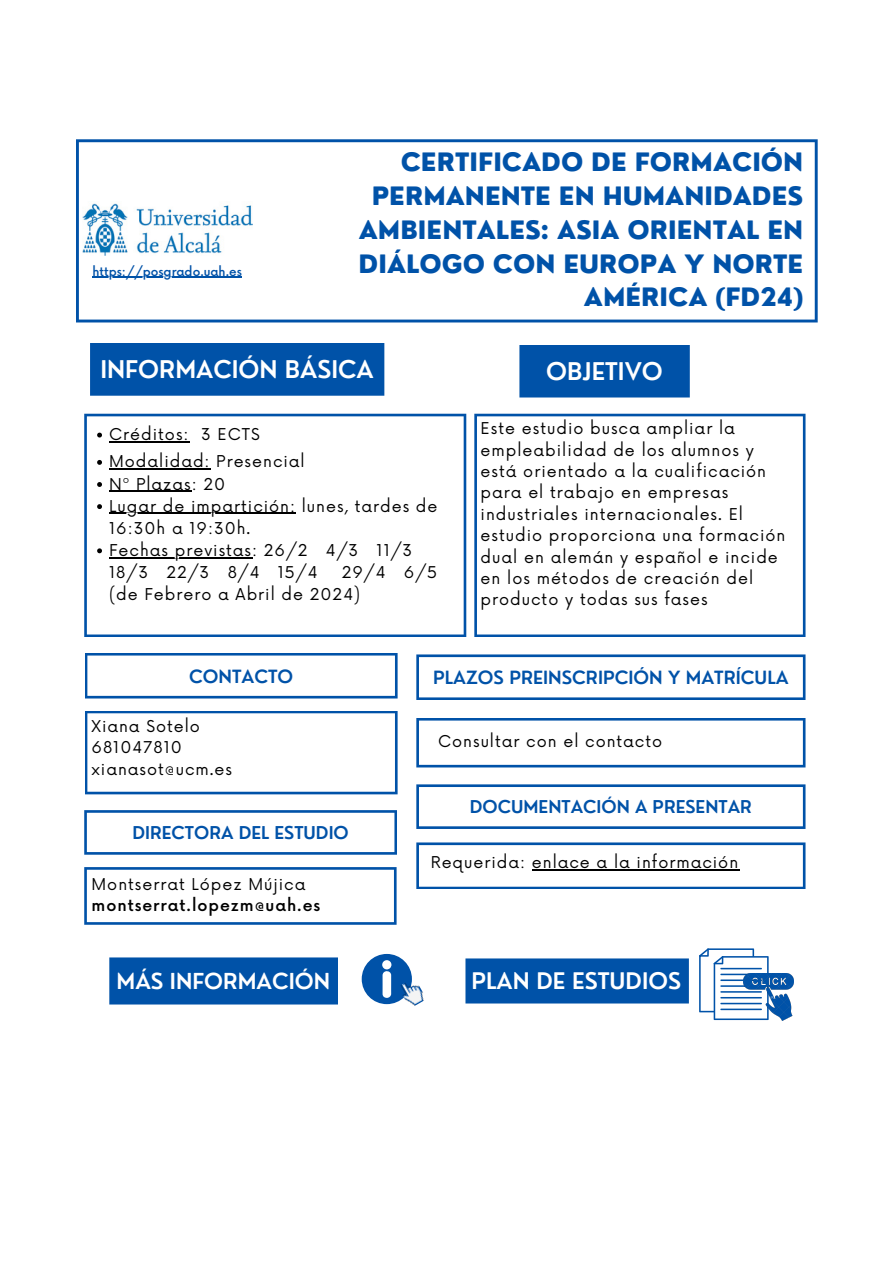
<style>
.page{position:relative;width:894px;height:1264px;background:#fff}
.page>*{position:absolute;margin:0;border:0;box-sizing:border-box;transform-origin:0 0}
.t1{font:800 24.75px/33.8px "Nourd";color:#0052a8;text-align:right}
.t2{font:600 23.85px "Nourd";color:#fff}
.t3{font:600 22.2px "Nourd";color:#fff}
.t4{font:600 21.45px "Nourd";color:#fff}
.t5{font:600 17.85px "Nourd";color:#0052a8}
.t6{font:600 17.25px "Nourd";color:#0052a8}
.t7{font:15.9px/21.3px "Now";letter-spacing:.06em;color:#000}
.t8{font:500 15.9px/21.3px "Now";letter-spacing:.06em;color:#000}
.t9{font:500 12.15px "Now";color:#0052a8}
.s1{font-weight:400}
</style>
<div class="page">
<div style="left:90px;top:343px;width:294px;height:53px;background:#0052a8"></div>
<svg style="left:85px;top:653px;width:312px;height:45px"></svg>
<svg style="left:76px;top:139px;width:741px;height:183px"></svg>
<svg style="left:416px;top:842px;width:389px;height:47px"></svg>
<svg style="left:85px;top:711px;width:312px;height:83px"></svg>
<svg style="left:84px;top:414px;width:382px;height:223px"></svg>
<svg style="left:416px;top:654px;width:389px;height:46px"></svg>
<svg style="left:416px;top:718px;width:389px;height:49px"></svg>
<svg style="left:416px;top:784px;width:389px;height:45px"></svg>
<div style="left:519px;top:345px;width:170px;height:52px;background:#0052a8"></div>
<svg style="left:474px;top:414px;width:331px;height:223px"></svg>
<div style="left:465px;top:958px;width:224px;height:46px;background:#0052a8"></div>
<svg style="left:699px;top:948px;width:69px;height:72px"></svg>
<img style="left:743px;top:973px;width:50px;height:47px">
<svg style="left:84px;top:810px;width:313px;height:44px"></svg>
<svg style="left:84px;top:867px;width:312px;height:57px"></svg>
<svg style="left:361px;top:953px;width:51px;height:51px"></svg>
<img style="left:397px;top:977px;width:27px;height:29px">
<div style="left:109px;top:957px;width:229px;height:47px;background:#0052a8"></div>
<img style="left:82px;top:202px;width:170px;height:54px">
<hr style="left:92px;top:277px;width:150px;height:1px;background:#0052a8">
<svg style="left:97px;top:432px;width:5px;height:5px"></svg>
<hr style="left:109px;top:441px;width:80px;height:1px;background:#000">
<svg style="left:97px;top:460px;width:5px;height:5px"></svg>
<hr style="left:109px;top:468px;width:101px;height:1px;background:#000">
<svg style="left:97px;top:482px;width:5px;height:5px"></svg>
<hr style="left:109px;top:490px;width:83px;height:2px;background:#000">
<svg style="left:97px;top:504px;width:5px;height:5px"></svg>
<hr style="left:109px;top:512px;width:187px;height:2px;background:#000">
<svg style="left:97px;top:548px;width:5px;height:5px"></svg>
<hr style="left:109px;top:557px;width:143px;height:1px;background:#000">
<hr style="left:531px;top:869px;width:208px;height:1px;background:#000">
<p class="t9" style="left:92px;top:265px;width:151px">https://posgrado.uah.es</p>
<p class="t1" style="left:358px;top:145px;width:446px">CERTIFICADO DE FORMACIÓN<br>PERMANENTE EN HUMANIDADES<br>AMBIENTALES: ASIA ORIENTAL EN<br>DIÁLOGO CON EUROPA Y NORTE<br>AMÉRICA (FD24)</p>
<p class="t2" style="left:100px;top:354px;width:275px">INFORMACIÓN BÁSICA</p>
<p class="t7" style="left:109px;top:424px;width:152px">Créditos: 3 ECTS</p>
<p class="t7" style="left:109px;top:452px;width:197px">Modalidad: Presencial</p>
<p class="t7" style="left:109px;top:474px;width:117px">Nº Plazas: 20</p>
<p class="t7" style="left:109px;top:495px;width:330px;line-height:22px">Lugar de impartición: lunes, tardes de<br>16:30h a 19:30h.</p>
<p class="t7" style="left:109px;top:540px;width:304px;line-height:22px">Fechas previstas: 26/2 4/3 11/3<br>18/3 22/3 8/4 15/4</p>
<p class="t7" style="left:109px;top:562px;width:329px;line-height:22px;text-indent:232px">29/4 6/5 (de Febrero a Abril de 2024)</p>
<p class="t2" style="left:546px;top:356px;width:118px">OBJETIVO</p>
<p class="t7" style="left:480px;top:418px;width:306px">Este estudio busca ampliar la empleabilidad de los alumnos y está orientado a la cualificación para el trabajo en empresas industriales internacionales. El estudio proporciona una formación dual en alemán y español e incide en los métodos de creación del producto y todas sus fases</p>
<p class="t5" style="left:189px;top:664px;width:106px">CONTACTO</p>
<p class="t7" style="left:91px;top:716px;width:110px">Xiana Sotelo</p>
<p class="t7" style="left:91px;top:737px;width:92px">681047810</p>
<p class="t7" style="left:91px;top:759px;width:142px">xianasot@ucm.es</p>
<p class="t6" style="left:132px;top:821px;width:218px">DIRECTORA DEL ESTUDIO</p>
<p class="t8" style="left:92px;top:874px;width:230px"><span class="s1">Montserrat López Mújica </span>montserrat.lopezm@uah.es</p>
<p class="t5" style="left:433px;top:666px;width:357px">PLAZOS PREINSCRIPCIÓN Y MATRÍCULA</p>
<p class="t7" style="left:438px;top:731px;width:225px">Consultar con el contacto</p>
<p class="t6" style="left:470px;top:795px;width:283px">DOCUMENTACIÓN A PRESENTAR</p>
<p class="t7" style="left:430px;top:852px;width:309px">Requerida: enlace a la información</p>
<p class="t4" style="left:116px;top:967px;width:215px">MÁS INFORMACIÓN</p>
<p class="t3" style="left:471px;top:967px;width:211px">PLAN DE ESTUDIOS</p>
</div>
